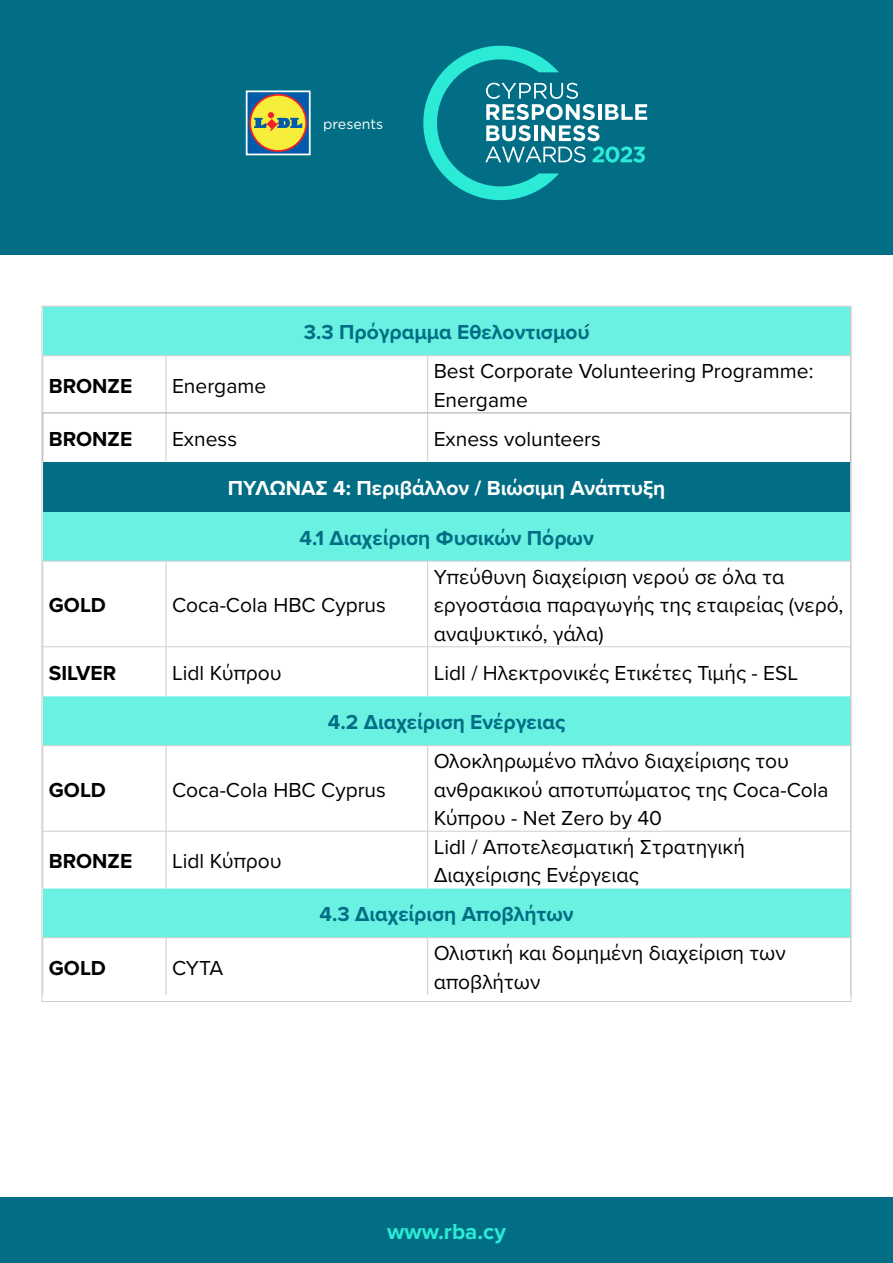
<style>
.page{position:relative;width:893px;height:1263px;background:#fff}
.page>*{position:absolute;margin:0;border:0;box-sizing:border-box;transform-origin:0 0}
.t1{font:700 22.5px "Proxima Nova";color:#2bebd6}
.t2{font:21px/28.5px "Proxima Nova";color:#000}
.t3{font:700 21px "Proxima Nova";color:#026e85}
.t4{font:700 21px "Proxima Nova";color:#000}
.t5{font:700 21px "Proxima Nova";color:#fff}
.t6{font:14.1px "Gotham";color:#fff}
.s1{font-weight:400;color:#000}
</style>
<div class="page">
<div style="left:0;top:1197px;width:893px;height:66px;background:#026e85"></div>
<div style="left:0;top:0;width:893px;height:255px;background:#026e85"></div>
<svg style="left:423px;top:45px;width:224px;height:156px"></svg>
<svg style="left:245px;top:90px;width:66px;height:66px"></svg>
<div style="left:44px;top:308px;width:805px;height:47px;background:#6bf1e2"></div>
<svg style="left:44px;top:356px;width:805px;height:639px"></svg>
<div style="left:43px;top:462px;width:807px;height:50px;background:#026e85"></div>
<hr style="left:166px;top:356px;width:1px;height:57px;background:#cecece">
<hr style="left:427px;top:356px;width:1px;height:57px;background:#cecece">
<hr style="left:166px;top:413px;width:1px;height:49px;background:#cecece">
<hr style="left:427px;top:413px;width:1px;height:49px;background:#cecece">
<hr style="left:43px;top:561px;width:123px;height:1px;background:#cecece">
<hr style="left:166px;top:561px;width:262px;height:1px;background:#cecece">
<hr style="left:166px;top:561px;width:1px;height:86px;background:#cecece">
<hr style="left:428px;top:561px;width:423px;height:1px;background:#cecece">
<hr style="left:427px;top:561px;width:1px;height:86px;background:#cecece">
<hr style="left:43px;top:646px;width:123px;height:1px;background:#cecece">
<hr style="left:166px;top:646px;width:262px;height:1px;background:#cecece">
<hr style="left:166px;top:647px;width:1px;height:49px;background:#cecece">
<hr style="left:428px;top:646px;width:423px;height:1px;background:#cecece">
<hr style="left:427px;top:647px;width:1px;height:49px;background:#cecece">
<hr style="left:43px;top:745px;width:123px;height:1px;background:#cecece">
<hr style="left:166px;top:745px;width:262px;height:1px;background:#cecece">
<hr style="left:166px;top:746px;width:1px;height:85px;background:#cecece">
<hr style="left:428px;top:745px;width:423px;height:1px;background:#cecece">
<hr style="left:427px;top:746px;width:1px;height:85px;background:#cecece">
<hr style="left:43px;top:831px;width:123px;height:1px;background:#cecece">
<hr style="left:166px;top:831px;width:262px;height:1px;background:#cecece">
<hr style="left:166px;top:831px;width:1px;height:57px;background:#cecece">
<hr style="left:428px;top:831px;width:423px;height:1px;background:#cecece">
<hr style="left:427px;top:831px;width:1px;height:57px;background:#cecece">
<hr style="left:43px;top:937px;width:123px;height:1px;background:#cecece">
<hr style="left:166px;top:937px;width:262px;height:1px;background:#cecece">
<hr style="left:166px;top:938px;width:1px;height:57px;background:#cecece">
<hr style="left:428px;top:937px;width:423px;height:1px;background:#cecece">
<hr style="left:427px;top:938px;width:1px;height:57px;background:#cecece">
<hr style="left:43px;top:413px;width:123px;height:1px;background:#a6a8a9">
<hr style="left:166px;top:413px;width:262px;height:1px;background:#a6a8a9">
<hr style="left:428px;top:413px;width:423px;height:1px;background:#a6a8a9">
<hr style="left:43px;top:355px;width:123px;height:1px;background:#cecece">
<hr style="left:166px;top:355px;width:262px;height:1px;background:#cecece">
<hr style="left:428px;top:355px;width:423px;height:1px;background:#cecece">
<p class="t6" style="left:323px;top:115px;width:62px">presents</p>
<p class="t4" style="left:49px;top:370px;width:85px">BRONZE</p>
<p class="t2" style="left:172px;top:370px;width:96px">Energame</p>
<p class="t3" style="left:304px;top:317px;width:292px">3.3 Πρόγραμμα Εθελοντισμου<span class="s1">́</span></p>
<p class="t2" style="left:434px;top:356px;width:381px">Best Corporate Volunteering Programme:<br>Energame</p>
<p class="t4" style="left:49px;top:423px;width:85px">BRONZE</p>
<p class="t2" style="left:172px;top:424px;width:67px">Exness</p>
<p class="t2" style="left:434px;top:424px;width:169px">Exness volunteers</p>
<p class="t5" style="left:228px;top:473px;width:439px">ΠΥΛΩΝΑΣ 4: Περιβάλλον / Βιώσιμη Ανάπτυξη</p>
<p class="t3" style="left:300px;top:522px;width:296px">4.1 Διαχείριση Φυσικών Πόρων</p>
<p class="t4" style="left:49px;top:590px;width:59px">GOLD</p>
<p class="t2" style="left:172px;top:590px;width:215px">Coca-Cola HBC Cyprus</p>
<p class="t2" style="left:434px;top:562px;width:411px">Υπεύθυνη διαχείριση νερού σε όλα τα εργοστάσια παραγωγής της εταιρείας (νερό, αναψυκτικό, γάλα)</p>
<p class="t4" style="left:49px;top:657px;width:69px">SILVER</p>
<p class="t2" style="left:172px;top:657px;width:111px">Lidl Κύπρου</p>
<p class="t2" style="left:434px;top:657px;width:366px">Lidl / Ηλεκτρονικές Ετικέτες Τιμής - ESL</p>
<p class="t3" style="left:328px;top:706px;width:239px">4.2 Διαχείριση Ενέργειας</p>
<p class="t4" style="left:49px;top:774px;width:59px">GOLD</p>
<p class="t2" style="left:172px;top:774px;width:215px">Coca-Cola HBC Cyprus</p>
<p class="t2" style="left:434px;top:746px;width:396px">Ολοκληρωμένο πλάνο διαχείρισης του ανθρακικού αποτυπώματος της Coca-Cola<br>Κύπρου - Net Zero by 40</p>
<p class="t4" style="left:49px;top:845px;width:85px">BRONZE</p>
<p class="t2" style="left:172px;top:846px;width:111px">Lidl Κύπρου</p>
<p class="t4" style="left:49px;top:952px;width:59px">GOLD</p>
<p class="t2" style="left:172px;top:952px;width:53px">CYTA</p>
<p class="t2" style="left:434px;top:831px;width:313px">Lidl / Αποτελεσματική Στρατηγική<br>Διαχείρισης Ενέργειας</p>
<p class="t3" style="left:320px;top:899px;width:256px">4.3 Διαχείριση Αποβλήτων</p>
<p class="t2" style="left:434px;top:938px;width:354px">Ολιστική και δομημένη διαχείριση των αποβλήτων</p>
<p class="t1" style="left:387px;top:1214px;width:120px">www.rba.cy</p>
</div>
